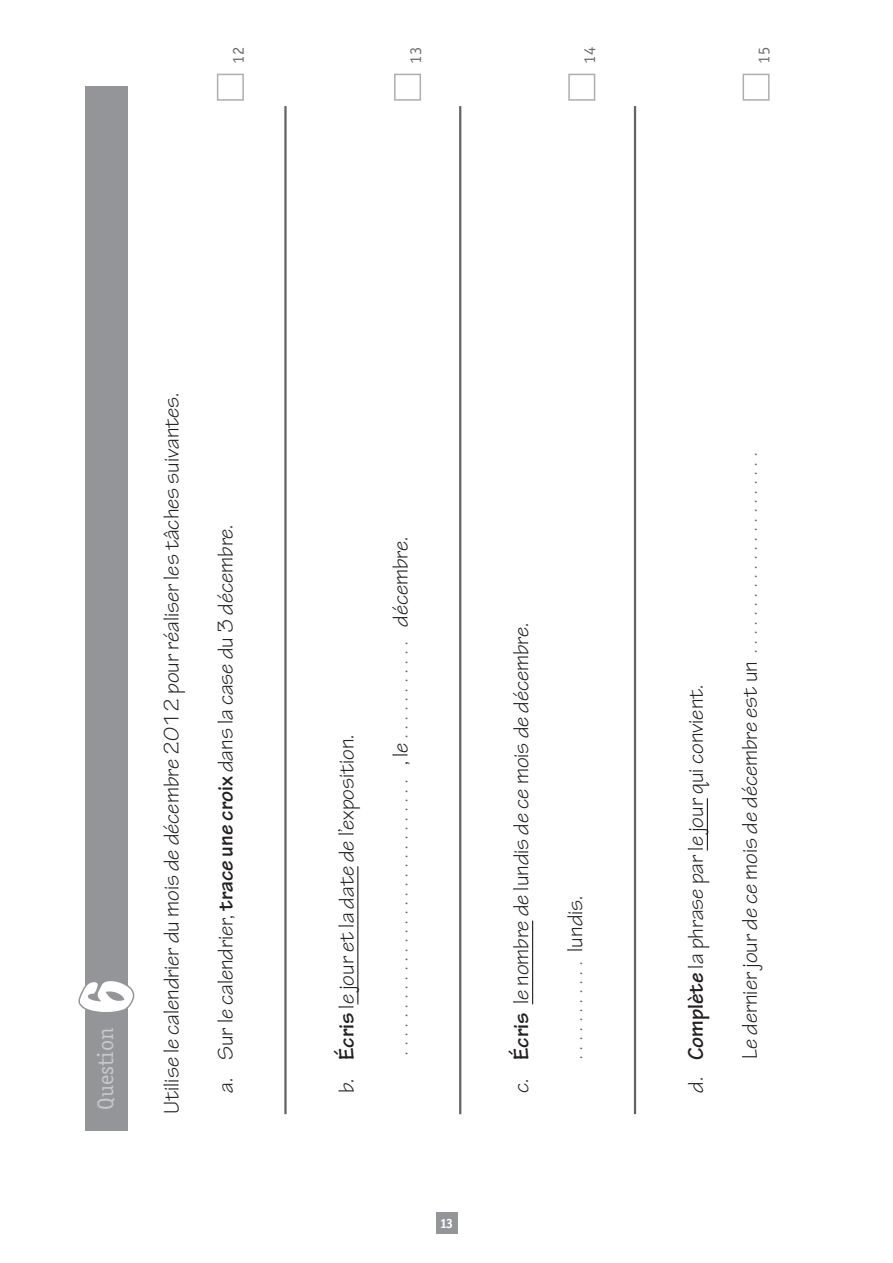
<style>
.page{position:relative;width:893px;height:1263px;background:#fff}
.page>*{position:absolute;margin:0;border:0;box-sizing:border-box;transform-origin:0 0}
.t1{font:expanded 60px "Marker Felt";color:#fff}
.BLOC_QUESTION{font:22.5px "Tekton Pro";color:#231f20}
.t2{font:22.5px "Officina Serif";color:#c7c8ca}
.t3{font:16.5px "Officina Sans";color:#6c6d70}
.BLOC_QUESTION-2{font:700 15px "Tekton Pro";color:#636366}
.t4{font:700 13.5px "Officina Serif";color:#fff}
.s1{font-weight:700}
.s2{font-weight:400;font-size:22.5px;color:#231f20}
.s3{font-weight:700;font-size:15px;color:#636366}
</style>
<div class="page">
<div style="left:436px;top:1212px;width:21px;height:21px;background:#939598"></div>
<hr style="left:284px;top:106px;width:3px;height:1008px;background:#636366">
<hr style="left:357px;top:866px;width:1px;height:138px;background:#231f20">
<hr style="left:459px;top:106px;width:2px;height:1008px;background:#636366">
<hr style="left:532px;top:920px;width:1px;height:84px;background:#231f20">
<hr style="left:634px;top:106px;width:2px;height:1008px;background:#636366">
<hr style="left:707px;top:798px;width:1px;height:52px;background:#231f20">
<div style="left:217px;top:74px;width:27px;height:27px;border:2px solid #adaeb2"></div>
<div style="left:394px;top:74px;width:27px;height:27px;border:2px solid #adaeb2"></div>
<div style="left:568px;top:74px;width:27px;height:27px;border:2px solid #adaeb2"></div>
<div style="left:743px;top:74px;width:27px;height:27px;border:2px solid #adaeb2"></div>
<div style="left:85px;top:86px;width:43px;height:1045px;background:#939598"></div>
<svg style="left:78px;top:985px;width:57px;height:25px"></svg>
<p class="t3" style="left:229px;top:64px;width:18px;rotate:-90deg">12</p>
<p class="t3" style="left:406px;top:64px;width:18px;rotate:-90deg">13</p>
<p class="t3" style="left:580px;top:64px;width:18px;rotate:-90deg">14</p>
<p class="t3" style="left:754px;top:64px;width:18px;rotate:-90deg">15</p>
<p class="t1" style="left:63px;top:1016px;width:40px;rotate:-90deg">6</p>
<p class="t2" style="left:92px;top:1110px;width:84px;rotate:-90deg">Question</p>
<p class="BLOC_QUESTION" style="left:159px;top:1114px;width:723px;rotate:-90deg">Utilise le calendrier du mois de décembre 2012 pour réaliser les tâches suivantes.</p>
<p class="BLOC_QUESTION" style="left:213px;top:1093px;width:570px;rotate:-90deg">a. Sur le calendrier, <span class="s1">trace une croix</span> dans la case du 3 décembre.</p>
<p class="BLOC_QUESTION" style="left:333px;top:1093px;width:360px;rotate:-90deg">b. <span class="s1">Écris</span> le jour et la date de l’exposition.</p>
<p class="BLOC_QUESTION-2" style="left:394px;top:1055px;width:519px;rotate:-90deg">.............................. <span class="s2">, le</span> ........... <span class="s2">décembre.</span></p>
<p class="t4" style="left:440px;top:1215px;width:15px">13</p>
<p class="BLOC_QUESTION" style="left:508px;top:1093px;width:472px;rotate:-90deg">c. <span class="s1">Écris</span> le nombre de lundis de ce mois de décembre.</p>
<p class="BLOC_QUESTION-2" style="left:569px;top:1059px;width:165px;rotate:-90deg">........... <span class="s2">lundis.</span></p>
<p class="BLOC_QUESTION" style="left:683px;top:1093px;width:410px;rotate:-90deg">d. <span class="s1">Complète</span> la phrase par le jour qui convient.</p>
<p class="BLOC_QUESTION" style="left:737px;top:1059px;width:607px;rotate:-90deg">Le dernier jour de ce mois de décembre est un <span class="s3">. . . . . . . . . . . . . . . . . . . . . .</span></p>
</div>
